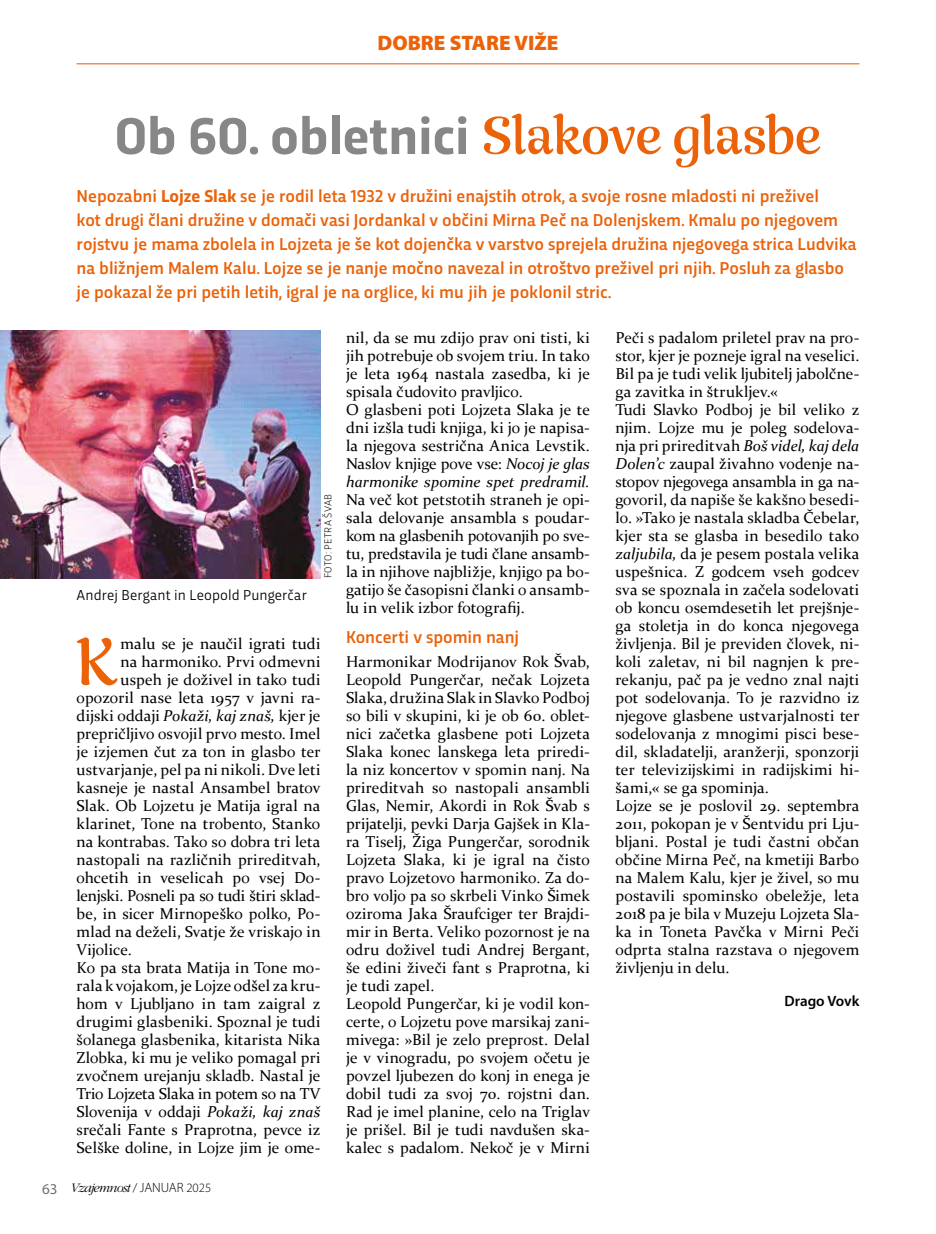
<style>
.page{position:relative;width:936px;height:1234px;background:#fff}
.page>*{position:absolute;margin:0;border:0;box-sizing:border-box;transform-origin:0 0}
.t1{font:67.35px "Rumba Std Large";color:#eb6209}
.t2{font:700 54px "Trasandina";color:#878787}
.t3{font:900 21px "Myriad Pro";color:#eb6209}
.t4{font:500 18px/24px "Trasandina";color:#eb6209}
.t5{font:15.75px/18px "Constantia";letter-spacing:.005em;color:#000}
.t6{font:15.75px "Constantia";letter-spacing:-.015em;color:#000}
.t7{font:15px "Trasandina";letter-spacing:.01em;color:#000}
.t8{font:600 15px "Myriad Pro";color:#000}
.t9{font:italic 300 13.5px "ITC Garamond Std";letter-spacing:-.06em;color:#000}
.t10{font:300 10.5px "Trasandina";letter-spacing:.035em;color:#000}
.s1{font-family:"Rumba Std Large";font-weight:400;color:#eb6209}
.s2{font-weight:700}
.s3{font-style:italic}
.s4{font-family:"Myriad Pro";font-weight:400;font-style:normal;font-size:15px;color:#706f6f}
.s5{font-family:"Myriad Pro";font-style:normal;font-size:12.75px}
.s6{font-family:"Myriad Pro";font-style:normal}
</style>
<div class="page">
<hr style="left:77px;top:63px;width:782px;height:1px;background:#eb6209">
<img style="left:0;top:330px;width:320px;height:248px">
<h3 class="t3" style="left:377px;top:29px;width:182px">DOBRE STARE VIŽE</h3>
<h2 class="t2" style="left:115px;top:96px;width:707px">Ob 60. obletnici <span class="s1">Slakove glasbe</span></h2>
<p class="t4" style="left:77px;top:183px;width:781px">Nepozabni <span class="s2">Lojze Slak</span> se je rodil leta 1932 v družini enajstih otrok, a svoje rosne mladosti ni preživel<br>kot drugi člani družine v domači vasi Jordankal v občini Mirna Peč na Dolenjskem. Kmalu po njegovem rojstvu je mama zbolela in Lojzeta je še kot dojenčka v varstvo sprejela družina njegovega strica Ludvika na bližnjem Malem Kalu. Lojze se je nanje močno navezal in otroštvo preživel pri njih. Posluh za glasbo je pokazal že pri petih letih, igral je na orglice, ki mu jih je poklonil stric.</p>
<p class="t7" style="left:77px;top:584px;width:232px">Andrej Bergant in Leopold Pungerčar</p>
<p class="t10" style="left:320px;top:578px;width:86px;rotate:-90deg">FOTO: PETRA ŠVAB</p>
<h1 class="t1" style="left:75px;top:622px;width:43px">K</h1>
<p class="t5" style="left:120px;top:633px;width:201px">malu se je naučil igrati tudi</p>
<p class="t5" style="left:120px;top:651px;width:201px">na harmoniko. Prvi odmevni</p>
<p class="t5" style="left:120px;top:669px;width:201px">uspeh je doživel in tako tudi</p>
<p class="t5" style="left:77px;top:687px;width:245px">opozoril nase leta 1957 v javni ra-</p>
<p class="t5" style="left:77px;top:705px;width:245px">dijski oddaji <span class="s3">Pokaži, kaj znaš,</span> kjer je</p>
<p class="t5" style="left:77px;top:723px;width:245px">prepričljivo osvojil prvo mesto. Imel</p>
<p class="t5" style="left:77px;top:741px;width:245px">je izjemen čut za ton in glasbo ter</p>
<p class="t5" style="left:77px;top:759px;width:245px">ustvarjanje, pel pa ni nikoli. Dve leti</p>
<p class="t5" style="left:77px;top:777px;width:245px">kasneje je nastal Ansambel bratov</p>
<p class="t5" style="left:77px;top:795px;width:245px">Slak. Ob Lojzetu je Matija igral na</p>
<p class="t5" style="left:77px;top:813px;width:245px">klarinet, Tone na trobento, Stanko</p>
<p class="t5" style="left:77px;top:831px;width:245px">na kontrabas. Tako so dobra tri leta</p>
<p class="t5" style="left:77px;top:849px;width:245px">nastopali na različnih prireditvah,</p>
<p class="t5" style="left:77px;top:867px;width:245px">ohcetih in veselicah po vsej Do-</p>
<p class="t6" style="left:77px;top:884px;width:245px">lenjski. Posneli pa so tudi štiri sklad-</p>
<p class="t5" style="left:77px;top:903px;width:245px">be, in sicer Mirnopeško polko, Po-</p>
<p class="t5" style="left:77px;top:921px;width:245px">mlad na deželi, Svatje že vriskajo in</p>
<p class="t5" style="left:77px;top:939px;width:57px">Vijolice.</p>
<p class="t5" style="left:77px;top:957px;width:245px">Ko pa sta brata Matija in Tone mo-</p>
<p class="t5" style="left:77px;top:975px;width:245px">rala k vojakom, je Lojze odšel za kru-</p>
<p class="t5" style="left:77px;top:993px;width:245px">hom v Ljubljano in tam zaigral z</p>
<p class="t5" style="left:77px;top:1011px;width:245px">drugimi glasbeniki. Spoznal je tudi</p>
<p class="t5" style="left:77px;top:1029px;width:245px">šolanega glasbenika, kitarista Nika</p>
<p class="t5" style="left:77px;top:1047px;width:245px">Zlobka, ki mu je veliko pomagal pri</p>
<p class="t5" style="left:77px;top:1065px;width:245px">zvočnem urejanju skladb. Nastal je</p>
<p class="t6" style="left:77px;top:1082px;width:245px">Trio Lojzeta Slaka in potem so na TV</p>
<p class="t5" style="left:77px;top:1101px;width:245px">Slovenija v oddaji <span class="s3">Pokaži, kaj znaš</span></p>
<p class="t5" style="left:77px;top:1119px;width:245px">srečali Fante s Praprotna, pevce iz</p>
<p class="t5" style="left:77px;top:1137px;width:245px">Selške doline, in Lojze jim je ome-</p>
<p class="t9" style="left:42px;top:1180px;width:171px"><span class="s4">63</span> Vzajemnost <span class="s5">/</span> <span class="s6">JANUAR</span> <span class="s5">2025</span></p>
<p class="t5" style="left:346px;top:327px;width:245px">nil, da se mu zdijo prav oni tisti, ki jih potrebuje ob svojem triu. In tako je leta 1964 nastala zasedba, ki je spisala čudovito pravljico.<br>O glasbeni poti Lojzeta Slaka je te dni izšla tudi knjiga, ki jo je napisa&shy;la njegova sestrična Anica Levstik.<br>Naslov knjige pove vse: <span class="s3">Nocoj je glas harmonike spomine spet predramil.</span></p>
<p class="t5" style="left:346px;top:489px;width:245px;text-align:justify">Na več kot petstotih straneh je opi&shy;sala delovanje ansambla s poudar&shy;kom na glasbenih potovanjih po sve&shy;tu, predstavila je tudi člane ansamb&shy;la in njihove najbližje, knjigo pa bo&shy;gatijo še časopisni članki o ansamb&shy;lu in velik izbor fotografij.</p>
<p class="t4" style="left:346px;top:623px;width:175px">Koncerti v spomin nanj</p>
<p class="t5" style="left:346px;top:651px;width:245px">Harmonikar Modrijanov Rok Švab, Leopold Pungerčar, nečak Lojzeta Slaka, družina Slak in Slavko Podboj so bili v skupini, ki je ob 60. oblet&shy;nici začetka glasbene poti Lojzeta Slaka konec lanskega leta priredi&shy;la niz koncertov v spomin nanj. Na prireditvah so nastopali ansambli Glas, Nemir, Akordi in Rok Švab s prijatelji, pevki Darja Gajšek in Kla&shy;ra Tiselj, Žiga Pungerčar, sorodnik Lojzeta Slaka, ki je igral na čisto pravo Lojzetovo harmoniko. Za do&shy;bro voljo pa so skrbeli Vinko Šimek oziroma Jaka Šraufciger ter Brajdi&shy;mir in Berta. Veliko pozornost je na odru doživel tudi Andrej Bergant, še edini živeči fant s Praprotna, ki je tudi zapel.<br>Leopold Pungerčar, ki je vodil kon&shy;certe, o Lojzetu pove marsikaj zani&shy;mivega: »Bil je zelo preprost. Delal je v vinogradu, po svojem očetu je povzel ljubezen do konj in enega je dobil tudi za svoj 70. rojstni dan.<br>Rad je imel planine, celo na Triglav je prišel. Bil je tudi navdušen ska&shy;kalec s padalom. Nekoč je v Mirni</p>
<p class="t5" style="left:615px;top:327px;width:245px">Peči s padalom priletel prav na pro&shy;stor, kjer je pozneje igral na veselici.<br>Bil pa je tudi velik ljubitelj jabolčne&shy;ga zavitka in štrukljev.«<br>Tudi Slavko Podboj je bil veliko z njim. Lojze mu je poleg sodelova&shy;nja pri prireditvah <span class="s3">Boš videl, kaj dela Dolen’c</span> zaupal živahno vodenje na&shy;stopov njegovega ansambla in ga na&shy;govoril, da napiše še kakšno besedi&shy;lo. »Tako je nastala skladba Čebelar, kjer sta se glasba in besedilo tako <span class="s3">zaljubila,</span> da je pesem postala velika uspešnica. Z godcem vseh godcev sva se spoznala in začela sodelovati ob koncu osemdesetih let prejšnje&shy;ga stoletja in do konca njegovega življenja. Bil je previden človek, ni&shy;koli zaletav, ni bil nagnjen k pre&shy;rekanju, pač pa je vedno znal najti pot sodelovanja. To je razvidno iz njegove glasbene ustvarjalnosti ter sodelovanja z mnogimi pisci bese&shy;dil, skladatelji, aranžerji, sponzorji ter televizijskimi in radijskimi hi&shy;šami,« se ga spominja.<br>Lojze se je poslovil 29. septembra 2011, pokopan je v Šentvidu pri Lju&shy;bljani. Postal je tudi častni občan občine Mirna Peč, na kmetiji Barbo na Malem Kalu, kjer je živel, so mu postavili spominsko obeležje, leta 2018 pa je bila v Muzeju Lojzeta Sla&shy;ka in Toneta Pavčka v Mirni Peči odprta stalna razstava o njegovem življenju in delu.</p>
<p class="t8" style="left:784px;top:991px;width:76px">Drago Vovk</p>
</div>
